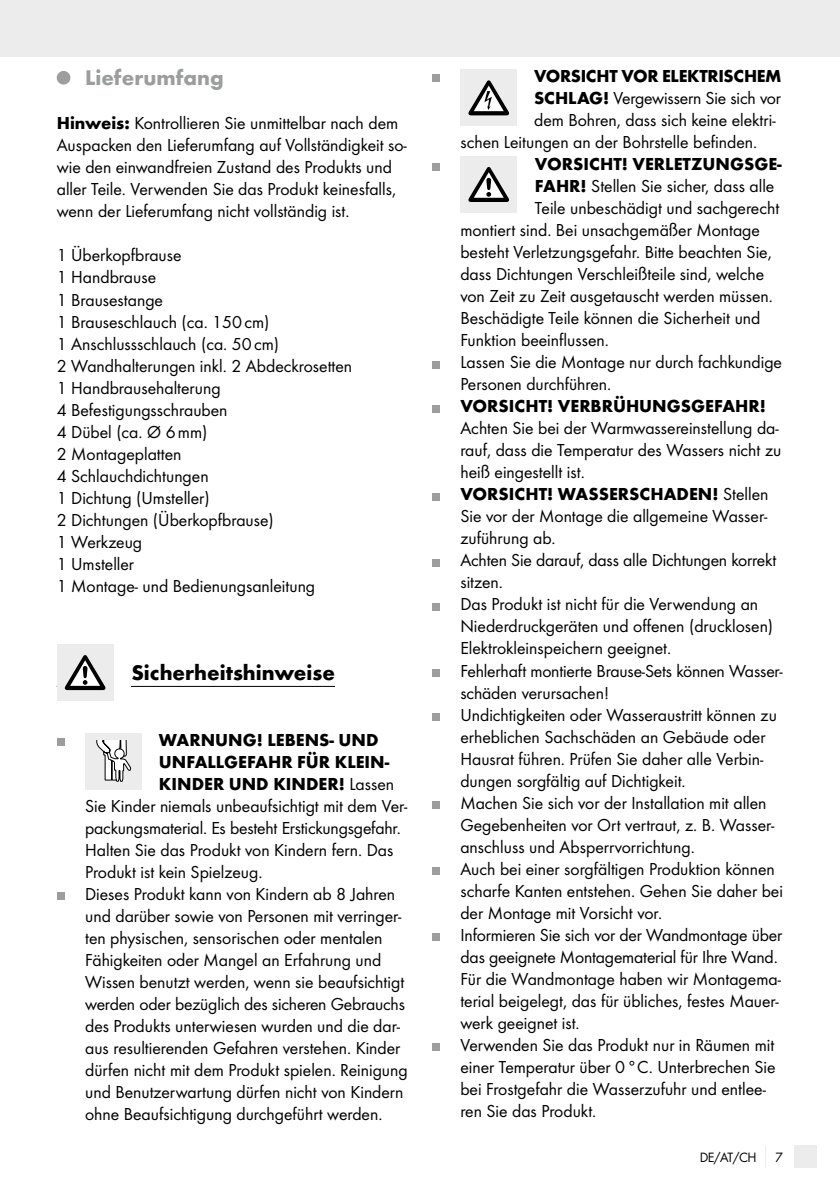
<style>
.page{position:relative;width:840px;height:1191px;background:#fff}
.page>*{position:absolute;margin:0;border:0;box-sizing:border-box;transform-origin:0 0}
.t1{font:700 22px "Futura";color:#000}
.t2{font:700 22px "Futura";color:#9c9d9d}
.t3{font:18px/22px "Futura Boo";color:#000}
.t4{font:700 18px/22px "Futura";color:#000}
.t5{font:700 18px "Futura";letter-spacing:-.02em;color:#000}
.t6{font:14px "Futura Boo";color:#000}
.s1{font-family:"Futura";font-weight:700}
.s2{font-family:"Futura Boo";font-weight:400}
</style>
<div class="page">
<div style="left:0;top:0;width:839px;height:57px;background:#ececec"></div>
<div style="left:794px;top:1145px;width:22px;height:23px;background:#ececec"></div>
<hr style="left:57px;top:686px;width:278px;height:1px;background:#000">
<div style="left:57px;top:71px;width:13px;height:14px;background:#9c9d9d;border-radius:50%"></div>
<div style="left:113px;top:644px;width:18px;height:57px;background:#fff"></div>
<div style="left:57px;top:644px;width:56px;height:57px;background:#ececec"></div>
<svg style="left:65px;top:655px;width:40px;height:35px"></svg>
<div style="left:57px;top:738px;width:7px;height:7px;background:#9c9d9d"></div>
<div style="left:85px;top:733px;width:57px;height:56px;background:#ececec"></div>
<svg style="left:96px;top:740px;width:35px;height:42px"></svg>
<div style="left:57px;top:892px;width:7px;height:7px;background:#9c9d9d"></div>
<div style="left:432px;top:75px;width:7px;height:7px;background:#9c9d9d"></div>
<div style="left:460px;top:70px;width:57px;height:56px;background:#ececec"></div>
<svg style="left:468px;top:80px;width:40px;height:35px"></svg>
<div style="left:432px;top:163px;width:7px;height:7px;background:#9c9d9d"></div>
<div style="left:460px;top:156px;width:57px;height:57px;background:#ececec"></div>
<svg style="left:468px;top:167px;width:40px;height:35px"></svg>
<div style="left:432px;top:361px;width:7px;height:7px;background:#9c9d9d"></div>
<div style="left:432px;top:405px;width:7px;height:7px;background:#9c9d9d"></div>
<div style="left:432px;top:493px;width:7px;height:7px;background:#9c9d9d"></div>
<div style="left:432px;top:559px;width:7px;height:7px;background:#9c9d9d"></div>
<div style="left:432px;top:603px;width:7px;height:7px;background:#9c9d9d"></div>
<div style="left:432px;top:669px;width:7px;height:7px;background:#9c9d9d"></div>
<div style="left:432px;top:713px;width:7px;height:7px;background:#9c9d9d"></div>
<div style="left:432px;top:801px;width:7px;height:7px;background:#9c9d9d"></div>
<div style="left:432px;top:867px;width:7px;height:7px;background:#9c9d9d"></div>
<div style="left:432px;top:933px;width:7px;height:7px;background:#9c9d9d"></div>
<div style="left:432px;top:1043px;width:7px;height:7px;background:#9c9d9d"></div>
<p class="t2" style="left:85px;top:64px;width:140px">Lieferumfang</p>
<p class="t3" style="left:57px;top:112px;width:351px"><span class="s1">Hinweis:</span> Kontrollieren Sie unmittelbar nach dem Auspacken den Lieferumfang auf Vollständigkeit so&shy;wie den einwandfreien Zustand des Produkts und aller Teile. Verwenden Sie das Produkt keinesfalls, wenn der Lieferumfang nicht vollständig ist.</p>
<p class="t3" style="left:57px;top:244px;width:297px">1 Überkopfbrause<br>1 Handbrause<br>1 Brausestange<br>1 Brauseschlauch (ca. 150cm)<br>1 Anschlussschlauch (ca. 50cm)<br>2 Wandhalterungen inkl. 2 Abdeckrosetten<br>1 Handbrausehalterung<br>4 Befestigungsschrauben<br>4 Dübel (ca. Ø 6mm)<br>2 Montageplatten<br>4 Schlauchdichtungen<br>1 Dichtung (Umsteller)<br>2 Dichtungen (Überkopfbrause)<br>1 Werkzeug<br>1 Umsteller<br>1 Montage- und Bedienungsanleitung</p>
<p class="t1" style="left:131px;top:658px;width:205px">Sicherheitshinweise</p>
<p class="t4" style="left:159px;top:728px;width:237px">WARNUNG! LEBENS- UND<br>UNFALLGEFAHR FÜR KLEIN-<br>KINDER UND KINDER! <span class="s2">Lassen</span></p>
<p class="t3" style="left:85px;top:794px;width:324px">Sie Kinder niemals unbeaufsichtigt mit dem Ver&shy;packungsmaterial. Es besteht Erstickungsgefahr.<br>Halten Sie das Produkt von Kindern fern. Das Produkt ist kein Spielzeug.<br>Dieses Produkt kann von Kindern ab 8 Jahren und darüber sowie von Personen mit verringer&shy;ten physischen, sensorischen oder mentalen Fähigkeiten oder Mangel an Erfahrung und Wissen benutzt werden, wenn sie beaufsichtigt werden oder bezüglich des sicheren Gebrauchs des Produkts unterwiesen wurden und die dar&shy;aus resultierenden Gefahren verstehen. Kinder dürfen nicht mit dem Produkt spielen. Reinigung und Benutzerwartung dürfen nicht von Kindern ohne Beaufsichtigung durchgeführt werden.</p>
<p class="t5" style="left:534px;top:65px;width:249px">VORSICHT VOR ELEKTRISCHEM</p>
<p class="t3" style="left:534px;top:87px;width:248px"><span class="s1">SCHLAG!</span> Vergewissern Sie sich vor</p>
<p class="t3" style="left:534px;top:109px;width:243px">dem Bohren, dass sich keine elektri-</p>
<p class="t3" style="left:460px;top:131px;width:298px">schen Leitungen an der Bohrstelle befinden.</p>
<p class="t4" style="left:534px;top:153px;width:248px">VORSICHT! VERLETZUNGSGE-</p>
<p class="t3" style="left:534px;top:175px;width:241px"><span class="s1">FAHR!</span> Stellen Sie sicher, dass alle</p>
<p class="t3" style="left:534px;top:197px;width:246px">Teile unbeschädigt und sachgerecht</p>
<p class="t3" style="left:460px;top:219px;width:301px">montiert sind. Bei unsachgemäßer Montage</p>
<p class="t3" style="left:460px;top:241px;width:313px">besteht Verletzungsgefahr. Bitte beachten Sie,</p>
<p class="t3" style="left:460px;top:263px;width:305px">dass Dichtungen Verschleißteile sind, welche</p>
<p class="t3" style="left:460px;top:285px;width:314px">von Zeit zu Zeit ausgetauscht werden müssen.</p>
<p class="t3" style="left:460px;top:307px;width:301px">Beschädigte Teile können die Sicherheit und</p>
<p class="t3" style="left:460px;top:329px;width:150px">Funktion beeinflussen.</p>
<p class="t3" style="left:460px;top:351px;width:323px">Lassen Sie die Montage nur durch fachkundige</p>
<p class="t3" style="left:460px;top:373px;width:152px">Personen durchführen.</p>
<p class="t4" style="left:460px;top:395px;width:307px">VORSICHT! VERBRÜHUNGSGEFAHR!</p>
<p class="t3" style="left:460px;top:417px;width:322px">Achten Sie bei der Warmwassereinstellung da&shy;rauf, dass die Temperatur des Wassers nicht zu heiß eingestellt ist.</p>
<p class="t4" style="left:460px;top:483px;width:309px">VORSICHT! WASSERSCHADEN! <span class="s2">Stellen</span></p>
<p class="t3" style="left:460px;top:505px;width:324px">Sie vor der Montage die allgemeine Wasser&shy;zuführung ab.<br>Achten Sie darauf, dass alle Dichtungen korrekt sitzen.<br>Das Produkt ist nicht für die Verwendung an Niederdruckgeräten und offenen (drucklosen)<br>Elektrokleinspeichern geeignet.<br>Fehlerhaft montierte Brause-Sets können Wasser&shy;schäden verursachen!<br>Undichtigkeiten oder Wasseraustritt können zu erheblichen Sachschäden an Gebäude oder Hausrat führen. Prüfen Sie daher alle Verbin&shy;dungen sorgfältig auf Dichtigkeit.<br>Machen Sie sich vor der Installation mit allen Gegebenheiten vor Ort vertraut, z. B. Wasser&shy;anschluss und Absperrvorrichtung.<br>Auch bei einer sorgfältigen Produktion können scharfe Kanten entstehen. Gehen Sie daher bei der Montage mit Vorsicht vor.<br>Informieren Sie sich vor der Wandmontage über das geeignete Montagematerial für Ihre Wand.<br>Für die Wandmontage haben wir Montagema&shy;terial beigelegt, das für übliches, festes Mauer&shy;werk geeignet ist.<br>Verwenden Sie das Produkt nur in Räumen mit einer Temperatur über 0°C. Unterbrechen Sie bei Frostgefahr die Wasserzufuhr und entlee&shy;ren Sie das Produkt.</p>
<p class="t6" style="left:699px;top:1149px;width:58px">DE/AT/CH</p>
<p class="t6" style="left:774px;top:1149px;width:9px">7</p>
</div>
